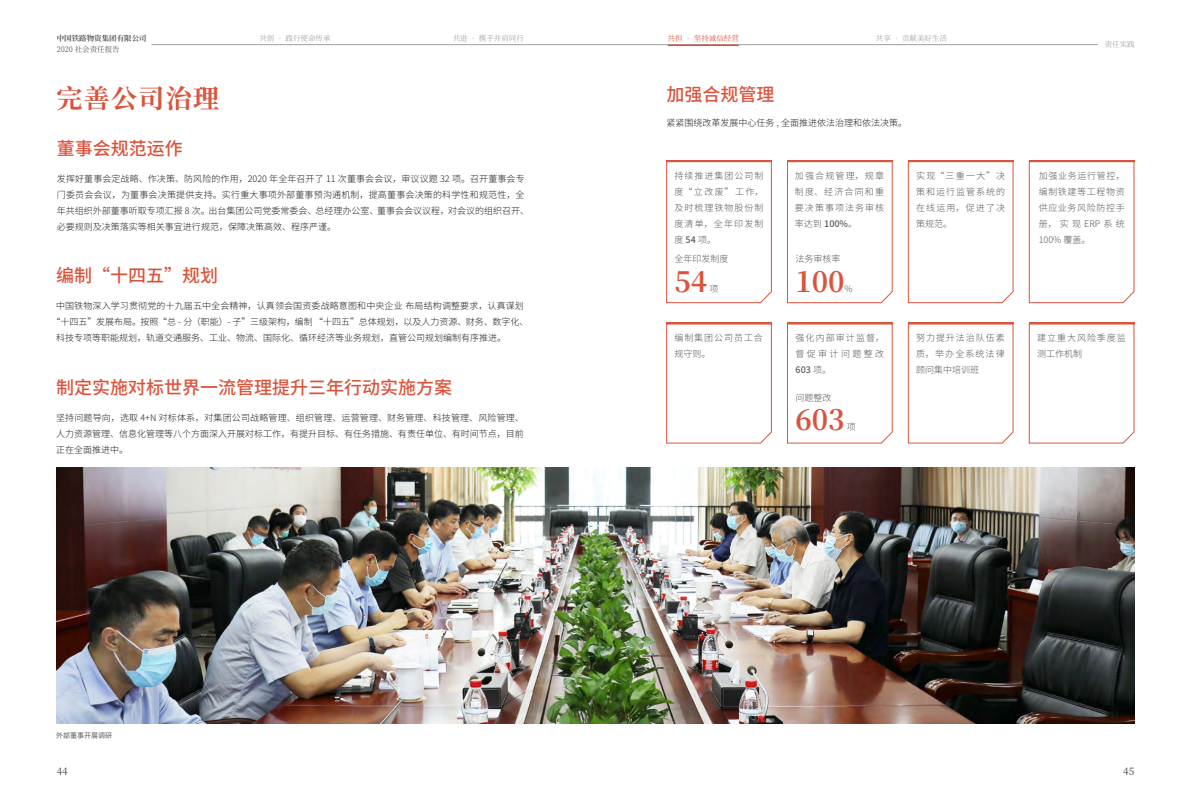
<style>
.page{position:relative;width:1191px;height:808px;background:#fff}
.page>*{position:absolute;margin:0;border:0;box-sizing:border-box;transform-origin:0 0}
.t1{font:700 28px "Source Han Serif CN";color:#da543d}
.t2{font:700 26px "Source Han Serif CN";letter-spacing:.05em;color:#da543d}
.t3{font:500 18px "Source Han Sans CN";color:#da543d}
.t4{font:500 10px "Source Han Serif CN";color:#595757}
.t5{font:300 9px/16px "Source Han Sans CN";color:#1f1e1d}
.t6{font:300 9px/16px "Source Han Sans CN";letter-spacing:.115em;color:#595757;text-align:justify}
.t7{font:7.5px "Source Han Serif CN";color:#9fa0a0}
.t8{font:700 7.5px "Source Han Serif CN";color:#595757}
.t9{font:7.5px "Source Han Serif CN";color:#595757}
.t10{font:7.5px "Source Han Serif CN";color:#da543d}
.t11{font:7px "Source Han Sans CN";color:#595757}
.s1{font-weight:500}
</style>
<div class="page">
<hr style="left:151px;top:44px;width:947px;height:1px;background:#9fa0a0">
<hr style="left:667px;top:44px;width:72px;height:2px;background:#da543d">
<img style="left:57px;top:468px;width:1077px;height:255px">
<svg style="left:666px;top:161px;width:106px;height:142px"></svg>
<svg style="left:666px;top:323px;width:106px;height:121px"></svg>
<svg style="left:787px;top:161px;width:105px;height:142px"></svg>
<svg style="left:787px;top:324px;width:105px;height:120px"></svg>
<svg style="left:907px;top:161px;width:106px;height:142px"></svg>
<svg style="left:907px;top:323px;width:106px;height:121px"></svg>
<svg style="left:1028px;top:161px;width:106px;height:142px"></svg>
<svg style="left:1028px;top:323px;width:106px;height:121px"></svg>
<hr style="left:666px;top:160px;width:105px;height:1px;background:#da543d">
<hr style="left:666px;top:322px;width:105px;height:2px;background:#da543d">
<hr style="left:787px;top:160px;width:105px;height:1px;background:#da543d">
<hr style="left:787px;top:322px;width:105px;height:2px;background:#da543d">
<hr style="left:908px;top:160px;width:105px;height:1px;background:#da543d">
<hr style="left:908px;top:322px;width:105px;height:2px;background:#da543d">
<hr style="left:1029px;top:160px;width:105px;height:1px;background:#da543d">
<hr style="left:1029px;top:322px;width:105px;height:2px;background:#da543d">
<p class="t8" style="left:57px;top:34px;width:91px">中国铁路物资集团有限公司</p>
<p class="t9" style="left:57px;top:45px;width:65px">2020 社会责任报告</p>
<h2 class="t2" style="left:56px;top:84px;width:164px">完善公司治理</h2>
<p class="t7" style="left:259px;top:34px;width:73px">共创 • 践行使命传承</p>
<p class="t7" style="left:453px;top:34px;width:73px">共进 • 携手并肩同行</p>
<p class="t10" style="left:667px;top:34px;width:73px">共担 • 坚持诚信经营</p>
<h3 class="t3" style="left:666px;top:84px;width:109px">加强合规管理</h3>
<p class="t7" style="left:876px;top:34px;width:73px">共享 • 贡献美好生活</p>
<p class="t5" style="left:666px;top:115px;width:242px">紧紧围绕改革发展中心任务 , 全面推进依法治理和依法决策。</p>
<p class="t7" style="left:1104px;top:40px;width:31px">责任实践</p>
<h3 class="t3" style="left:57px;top:138px;width:127px">董事会规范运作</h3>
<p class="t5" style="left:57px;top:171px;width:473px">发挥好董事会定战略、作决策、防风险的作用，2020 年全年召开了 11 次董事会会议，审议议题 32 项。召开董事会专门委员会会议，为董事会决策提供支持。实行重大事项外部董事预沟通机制，提高董事会决策的科学性和规范性，全年共组织外部董事听取专项汇报 8 次。出台集团公司党委常委会、总经理办公室、董事会会议议程，对会议的组织召开、必要规则及决策落实等相关事宜进行规范，保障决策高效、程序严谨。</p>
<h3 class="t3" style="left:56px;top:265px;width:163px">编制“十四五”规划</h3>
<p class="t5" style="left:56px;top:298px;width:469px">中国铁物深入学习贯彻党的十九届五中全会精神，认真领会国资委战略意图和中央企业 布局结构调整要求，认真谋划</p>
<p class="t5" style="left:52px;top:314px;width:478px">“十四五”发展布局。按照“总 - 分（职能）- 子”三级架构，编制 “十四五”总体规划，以及人力资源、财务、数字化、</p>
<p class="t5" style="left:56px;top:330px;width:452px">科技专项等职能规划，轨道交通服务、工业、物流、国际化、循环经济等业务规划，直管公司规划编制有序推进。</p>
<h3 class="t3" style="left:56px;top:377px;width:398px">制定实施对标世界一流管理提升三年行动实施方案</h3>
<p class="t5" style="left:56px;top:410px;width:469px;text-align:justify">坚持问题导向，选取 4+N 对标体系，对集团公司战略管理、组织管理、运营管理、财务管理、科技管理、风险管理、人力资源管理、信息化管理等八个方面深入开展对标工作，有提升目标、有任务措施、有责任单位、有时间节点，目前正在全面推进中。</p>
<p class="t11" style="left:56px;top:731px;width:57px">外部董事开展调研</p>
<p class="t4" style="left:57px;top:765px;width:12px">44</p>
<p class="t6" style="left:795px;top:168px;width:91px">加强合规管理，规章制度、经济合同和重要决策事项法务审核率达到 <span class="s1">100%</span>。</p>
<p class="t6" style="left:916px;top:168px;width:91px">实现“三重一大”决策和运行监管系统的在线运用，促进了决策规范。</p>
<p class="t6" style="left:674px;top:168px;width:91px">持续推进集团公司制度“立改废”工作，及时梳理铁物股份制度清单，全年印发制度 <span class="s1">54</span> 项。</p>
<p class="t6" style="left:1038px;top:168px;width:87px">加强业务运行管控，编制铁建等工程物资供应业务风险防控手册，实现ERP系统100% 覆盖。</p>
<p class="t6" style="left:674px;top:251px;width:55px">全年印发制度</p>
<h1 class="t1" style="left:674px;top:266px;width:34px">54</h1>
<p class="t6" style="left:709px;top:280px;width:10px">项</p>
<p class="t6" style="left:795px;top:251px;width:46px">法务审核率</p>
<h1 class="t1" style="left:795px;top:266px;width:51px">100</h1>
<p class="t6" style="left:844px;top:280px;width:10px">%</p>
<p class="t6" style="left:674px;top:330px;width:90px">编制集团公司员工合规守则。</p>
<p class="t6" style="left:795px;top:330px;width:90px">强化内部审计监督，督促审计问题整改<span class="s1">603</span> 项。</p>
<p class="t6" style="left:916px;top:330px;width:90px">努力提升法治队伍素质，举办全系统法律顾问集中培训班</p>
<p class="t6" style="left:1037px;top:330px;width:90px">建立重大风险季度监测工作机制</p>
<p class="t6" style="left:795px;top:389px;width:37px">问题整改</p>
<h1 class="t1" style="left:795px;top:404px;width:51px">603</h1>
<p class="t6" style="left:847px;top:419px;width:10px">项</p>
<p class="t4" style="left:1123px;top:765px;width:12px">45</p>
</div>
